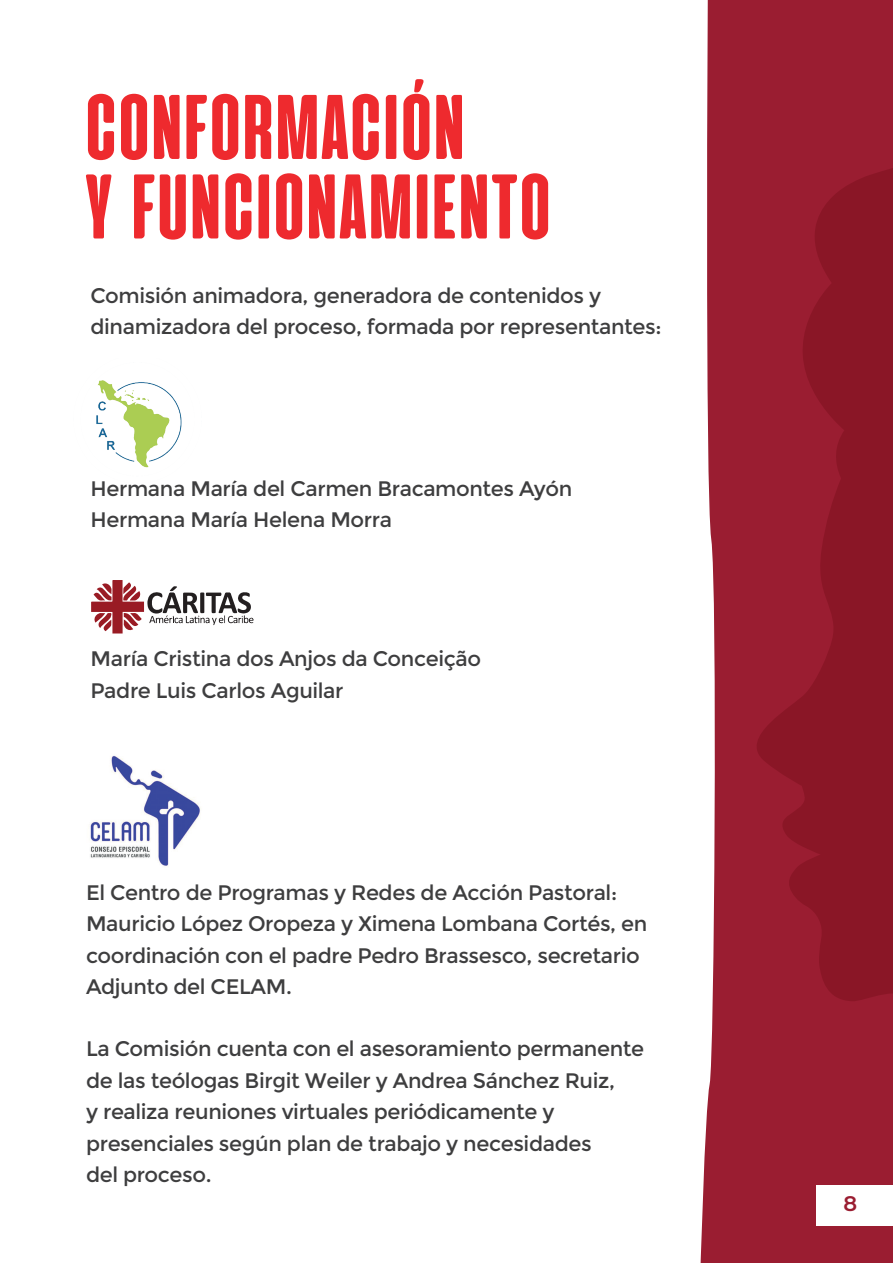
<style>
.page{position:relative;width:893px;height:1263px;background:#fff}
.page>*{position:absolute;margin:0;border:0;box-sizing:border-box;transform-origin:0 0}
.t1{font:800 91.5px/79.5px "Cinematografica";letter-spacing:.025em;color:#ee2a2e}
.t2{font:21px/31.5px "Montserrat";letter-spacing:-.02em;color:#3e3e3f}
.t3{font:600 21px "Montserrat";color:#9a1d31}
</style>
<div class="page">
<svg style="left:700px;top:0;width:193px;height:1263px;background:#a63849"></svg>
<div style="left:816px;top:1186px;width:77px;height:40px;background:#fff"></div>
<svg style="left:757px;top:150px;width:136px;height:1014px;background:#931a2c"></svg>
<img style="left:96px;top:380px;width:86px;height:88px">
<svg style="left:91px;top:580px;width:163px;height:53px"></svg>
<img style="left:90px;top:755px;width:110px;height:112px">
<h1 class="t1" style="left:86px;top:88px;width:466px">CONFORMACIÓN<br>Y FUNCIONAMIENTO</h1>
<p class="t2" style="left:91px;top:280px;width:572px">Comisión animadora, generadora de contenidos y dinamizadora del proceso, formada por representantes:</p>
<p class="t2" style="left:91px;top:473px;width:483px">Hermana María del Carmen Bracamontes Ayón<br>Hermana María Helena Morra</p>
<p class="t2" style="left:91px;top:643px;width:392px">María Cristina dos Anjos da Conceição<br>Padre Luis Carlos Aguilar</p>
<p class="t2" style="left:86px;top:877px;width:563px">El Centro de Programas y Redes de Acción Pastoral:<br>Mauricio López Oropeza y Ximena Lombana Cortés, en coordinación con el padre Pedro Brassesco, secretario Adjunto del CELAM.</p>
<p class="t2" style="left:86px;top:1033px;width:560px">La Comisión cuenta con el asesoramiento permanente de las teólogas Birgit Weiler y Andrea Sánchez Ruiz,<br>y realiza reuniones virtuales periódicamente y presenciales según plan de trabajo y necesidades<br>del proceso.</p>
<p class="t3" style="left:843px;top:1189px;width:15px">8</p>
</div>
